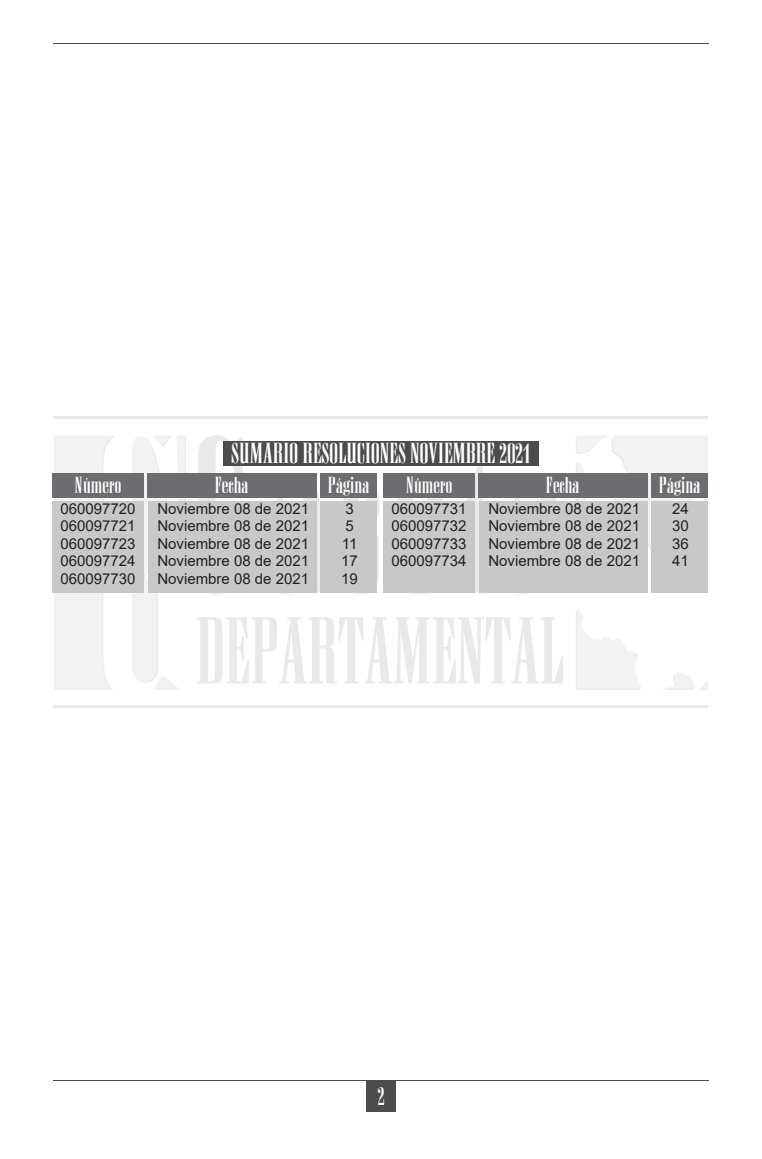
<style>
.page{position:relative;width:762px;height:1159px;background:#fff}
.page>*{position:absolute;margin:0;border:0;box-sizing:border-box;transform-origin:0 0}
.t1{font:24.88px "Anatevka";color:#fff}
.t2{font:22.5px "Anatevka";color:#fff}
.t3{font:20px "Anatevka";color:#fff}
.t4{font:15px/17.5px "Arial";color:#231f20}
</style>
<div class="page">
<svg style="left:198px;top:435px;width:55px;height:160px"></svg>
<svg style="left:277px;top:481px;width:43px;height:113px"></svg>
<svg style="left:343px;top:492px;width:36px;height:102px"></svg>
<svg style="left:397px;top:498px;width:46px;height:96px"></svg>
<svg style="left:458px;top:465px;width:36px;height:129px"></svg>
<svg style="left:514px;top:498px;width:43px;height:96px"></svg>
<svg style="left:197px;top:617px;width:366px;height:67px"></svg>
<hr style="left:54px;top:705px;width:654px;height:2px;background:#4b4c4d">
<hr style="left:54px;top:416px;width:654px;height:2px;background:#4b4c4d">
<svg style="left:132px;top:436px;width:54px;height:253px"></svg>
<svg style="left:54px;top:436px;width:60px;height:253px"></svg>
<svg style="left:576px;top:436px;width:132px;height:141px"></svg>
<svg style="left:664px;top:672px;width:44px;height:18px"></svg>
<svg style="left:576px;top:610px;width:65px;height:80px"></svg>
<div style="left:366px;top:1080px;width:30px;height:31px;background:#4b4c4d"></div>
<hr style="left:53px;top:1080px;width:656px;height:1px;background:#4b4c4d">
<hr style="left:53px;top:43px;width:656px;height:1px;background:#4b4c4d">
<div style="left:52px;top:473px;width:91px;height:25px;background:#6c6d70"></div>
<div style="left:383px;top:473px;width:91px;height:25px;background:#6c6d70"></div>
<div style="left:147px;top:473px;width:169px;height:25px;background:#6c6d70"></div>
<div style="left:478px;top:473px;width:169px;height:25px;background:#6c6d70"></div>
<div style="left:320px;top:473px;width:57px;height:25px;background:#6c6d70"></div>
<div style="left:651px;top:473px;width:57px;height:25px;background:#6c6d70"></div>
<div style="left:52px;top:501px;width:91px;height:92px;background:#c7c8ca"></div>
<div style="left:383px;top:501px;width:91px;height:92px;background:#c7c8ca"></div>
<div style="left:148px;top:501px;width:168px;height:92px;background:#c7c8ca"></div>
<div style="left:479px;top:501px;width:168px;height:92px;background:#c7c8ca"></div>
<div style="left:320px;top:501px;width:57px;height:92px;background:#c7c8ca"></div>
<div style="left:651px;top:501px;width:57px;height:92px;background:#c7c8ca"></div>
<div style="left:223px;top:441px;width:316px;height:24px;background:#4b4c4d"></div>
<p class="t1" style="left:231px;top:438px;width:301px">SUMARIO RESOLUCIONES NOVIEMBRE 2021</p>
<p class="t3" style="left:75px;top:473px;width:47px">Número</p>
<p class="t3" style="left:406px;top:473px;width:47px">Número</p>
<p class="t4" style="left:60px;top:500px;width:77px">060097720</p>
<p class="t4" style="left:60px;top:517px;width:77px">060097721</p>
<p class="t4" style="left:60px;top:535px;width:77px">060097723</p>
<p class="t4" style="left:60px;top:552px;width:77px">060097724</p>
<p class="t4" style="left:60px;top:570px;width:77px">060097730</p>
<p class="t3" style="left:215px;top:473px;width:35px">Fecha</p>
<p class="t3" style="left:545px;top:473px;width:35px">Fecha</p>
<p class="t4" style="left:157px;top:500px;width:153px">Noviembre 08 de 2021</p>
<p class="t4" style="left:157px;top:517px;width:153px">Noviembre 08 de 2021<br>Noviembre 08 de 2021</p>
<p class="t4" style="left:157px;top:552px;width:153px">Noviembre 08 de 2021</p>
<p class="t4" style="left:157px;top:570px;width:153px">Noviembre 08 de 2021</p>
<p class="t3" style="left:327px;top:473px;width:43px">Página</p>
<p class="t3" style="left:658px;top:473px;width:43px">Página</p>
<p class="t4" style="left:345px;top:500px;width:10px">3</p>
<p class="t4" style="left:345px;top:517px;width:10px">5</p>
<p class="t4" style="left:342px;top:535px;width:17px">11</p>
<p class="t4" style="left:341px;top:552px;width:18px">17</p>
<p class="t4" style="left:341px;top:570px;width:18px">19</p>
<p class="t4" style="left:391px;top:500px;width:77px">060097731</p>
<p class="t4" style="left:391px;top:517px;width:77px">060097732</p>
<p class="t4" style="left:391px;top:535px;width:77px">060097733</p>
<p class="t4" style="left:391px;top:552px;width:77px">060097734</p>
<p class="t4" style="left:488px;top:500px;width:153px">Noviembre 08 de 2021</p>
<p class="t4" style="left:488px;top:517px;width:153px">Noviembre 08 de 2021<br>Noviembre 08 de 2021</p>
<p class="t4" style="left:488px;top:552px;width:153px">Noviembre 08 de 2021</p>
<p class="t4" style="left:672px;top:500px;width:18px">24</p>
<p class="t4" style="left:672px;top:517px;width:18px">30</p>
<p class="t4" style="left:672px;top:535px;width:18px">36</p>
<p class="t4" style="left:672px;top:552px;width:18px">41</p>
<p class="t2" style="left:377px;top:1082px;width:9px">2</p>
</div>
